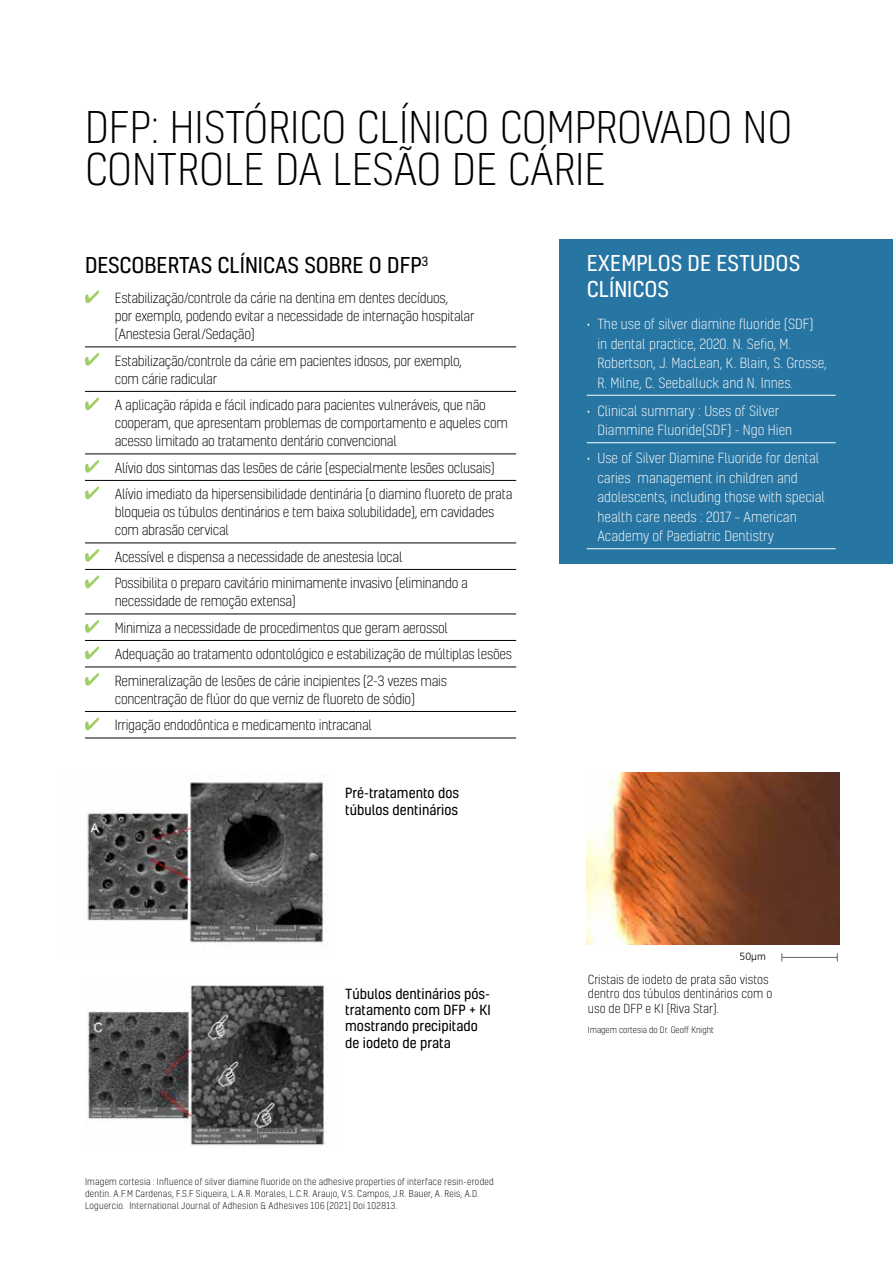
<style>
.page{position:relative;width:893px;height:1263px;background:#fff}
.page>*{position:absolute;margin:0;border:0;box-sizing:border-box;transform-origin:0 0}
.t1{font:300 42px/42px "Kelson";color:#000}
.t2{font:21px "Kelson";color:#000}
.t3{font:21px/25.5px "Kelson";color:#fff}
.t4{font:300 13.5px/18px "Kelson";letter-spacing:-.02em;color:#000}
.t5{font:300 13.5px/19.5px "Kelson";color:#fff}
.t6{font:13.5px/16.2px "Kelson";color:#000}
.t7{font:300 12px/14.4px "Kelson";color:#000}
.t8{font:300 10.5px "Frutiger";color:#000}
.t9{font:300 9px/12px "Kelson";letter-spacing:.025em;color:#000}
.t10{font:300 8.55px "Kelson";color:#000}
</style>
<div class="page">
<div style="left:560px;top:239px;width:333px;height:325px;background:#2775a2"></div>
<hr style="left:587px;top:395px;width:249px;height:1px;background:#fff">
<hr style="left:587px;top:442px;width:249px;height:1px;background:#fff">
<hr style="left:587px;top:548px;width:249px;height:1px;background:#fff">
<hr style="left:85px;top:346px;width:431px;height:1px;background:#000">
<hr style="left:85px;top:391px;width:431px;height:1px;background:#000">
<hr style="left:85px;top:453px;width:431px;height:1px;background:#000">
<hr style="left:85px;top:480px;width:431px;height:1px;background:#000">
<hr style="left:85px;top:542px;width:431px;height:1px;background:#000">
<hr style="left:85px;top:569px;width:431px;height:1px;background:#000">
<hr style="left:85px;top:613px;width:431px;height:1px;background:#000">
<hr style="left:85px;top:640px;width:431px;height:1px;background:#000">
<hr style="left:85px;top:667px;width:431px;height:1px;background:#000">
<hr style="left:85px;top:711px;width:431px;height:1px;background:#000">
<hr style="left:85px;top:738px;width:431px;height:1px;background:#000">
<svg style="left:85px;top:290px;width:14px;height:13px"></svg>
<svg style="left:85px;top:353px;width:14px;height:13px"></svg>
<svg style="left:85px;top:397px;width:14px;height:13px"></svg>
<svg style="left:85px;top:460px;width:14px;height:13px"></svg>
<svg style="left:85px;top:486px;width:14px;height:13px"></svg>
<svg style="left:85px;top:549px;width:14px;height:13px"></svg>
<svg style="left:85px;top:575px;width:14px;height:13px"></svg>
<svg style="left:85px;top:620px;width:14px;height:13px"></svg>
<svg style="left:85px;top:646px;width:14px;height:13px"></svg>
<svg style="left:85px;top:673px;width:14px;height:13px"></svg>
<svg style="left:85px;top:717px;width:14px;height:13px"></svg>
<img style="left:86px;top:775px;width:239px;height:173px">
<img style="left:86px;top:985px;width:239px;height:161px">
<hr style="left:782px;top:957px;width:56px;height:1px;background:#636466">
<img style="left:587px;top:772px;width:252px;height:173px">
<h1 class="t1" style="left:85px;top:106px;width:709px">DFP: HISTÓRICO CLÍNICO COMPROVADO NO<br>CONTROLE DA LESÃO DE CÁRIE</h1>
<h2 class="t2" style="left:85px;top:251px;width:345px">DESCOBERTAS CLÍNICAS SOBRE O DFP<sup>3</sup></h2>
<p class="t4" style="left:115px;top:289px;width:361px">Estabilização/controle da cárie na dentina em dentes decíduos,<br>por exemplo, podendo evitar a necessidade de internação hospitalar (Anestesia Geral/Sedação)</p>
<p class="t4" style="left:115px;top:351px;width:349px">Estabilização/controle da cárie em pacientes idosos, por exemplo, com cárie radicular</p>
<p class="t4" style="left:115px;top:396px;width:395px">A aplicação rápida e fácil indicado para pacientes vulneráveis, que não cooperam, que apresentam problemas de comportamento e aqueles com acesso limitado ao tratamento dentário convencional</p>
<p class="t4" style="left:115px;top:454px;width:399px;line-height:26.5px">Alívio dos sintomas das lesões de cárie (especialmente lesões oclusais)<br>Alívio imediato da hipersensibilidade dentinária (o diamino fluoreto de prata</p>
<p class="t4" style="left:115px;top:503px;width:381px">bloqueia os túbulos dentinários e tem baixa solubilidade), em cavidades com abrasão cervical</p>
<p class="t4" style="left:115px;top:543px;width:355px;line-height:26.5px">Acessível e dispensa a necessidade de anestesia local<br>Possibilita o preparo cavitário minimamente invasivo (eliminando a</p>
<p class="t4" style="left:115px;top:588px;width:399px;line-height:26.5px">necessidade de remoção extensa)<br>Minimiza a necessidade de procedimentos que geram aerossol<br>Adequação ao tratamento odontológico e estabilização de múltiplas lesões Remineralização de lesões de cárie incipientes (2-3 vezes mais</p>
<p class="t4" style="left:115px;top:685px;width:302px;line-height:26.5px">concentração de flúor do que verniz de fluoreto de sódio)<br>Irrigação endodôntica e medicamento intracanal</p>
<p class="t6" style="left:345px;top:785px;width:115px">Pré-tratamento dos túbulos dentinários</p>
<p class="t6" style="left:345px;top:985px;width:147px">Túbulos dentinários pós&shy;tratamento com DFP + KI mostrando precipitado de iodeto de prata</p>
<p class="t9" style="left:85px;top:1175px;width:410px">Imagem cortesia : Influence of silver diamine fluoride on the adhesive properties of interface resin-eroded dentin. A.F.M Cardenas, F.S.F Siqueira, L.A.R. Morales, L.C.R. Araujo, V.S. Campos, J.R. Bauer, A. Reis, A.D.<br>Loguercio. International Journal of Adhesion &amp; Adhesives 106 (2021) Doi 102813.</p>
<h2 class="t3" style="left:587px;top:250px;width:215px">EXEMPLOS DE ESTUDOS<br>CLÍNICOS</h2>
<p class="t5" style="left:597px;top:314px;width:231px;text-indent:-11px">• The use of silver diamine fluoride (SDF)<br>in dental practice, 2020. N. Sefio, M.<br>Robertson, J. MacLean, K. Blain, S. Grosse, R. Milne, C. Seeballuck and N. Innes.</p>
<p class="t5" style="left:597px;top:401px;width:196px;text-indent:-11px">• Clinical summary : Uses of Silver<br>Diammine Fluoride(SDF) - Ngo Hien</p>
<p class="t5" style="left:597px;top:448px;width:229px;text-indent:-11px">• Use of Silver Diamine Fluoride for dental caries management in children and adolescents, including those with special health care needs : 2017 – American Academy of Paediatric Dentistry</p>
<p class="t8" style="left:740px;top:950px;width:28px">50µm</p>
<p class="t7" style="left:588px;top:972px;width:186px">Cristais de iodeto de prata são vistos dentro dos túbulos dentinários com o uso de DFP e KI (Riva Star).</p>
<p class="t10" style="left:588px;top:1024px;width:128px">Imagem cortesia do Dr. Geoff Knight</p>
</div>
